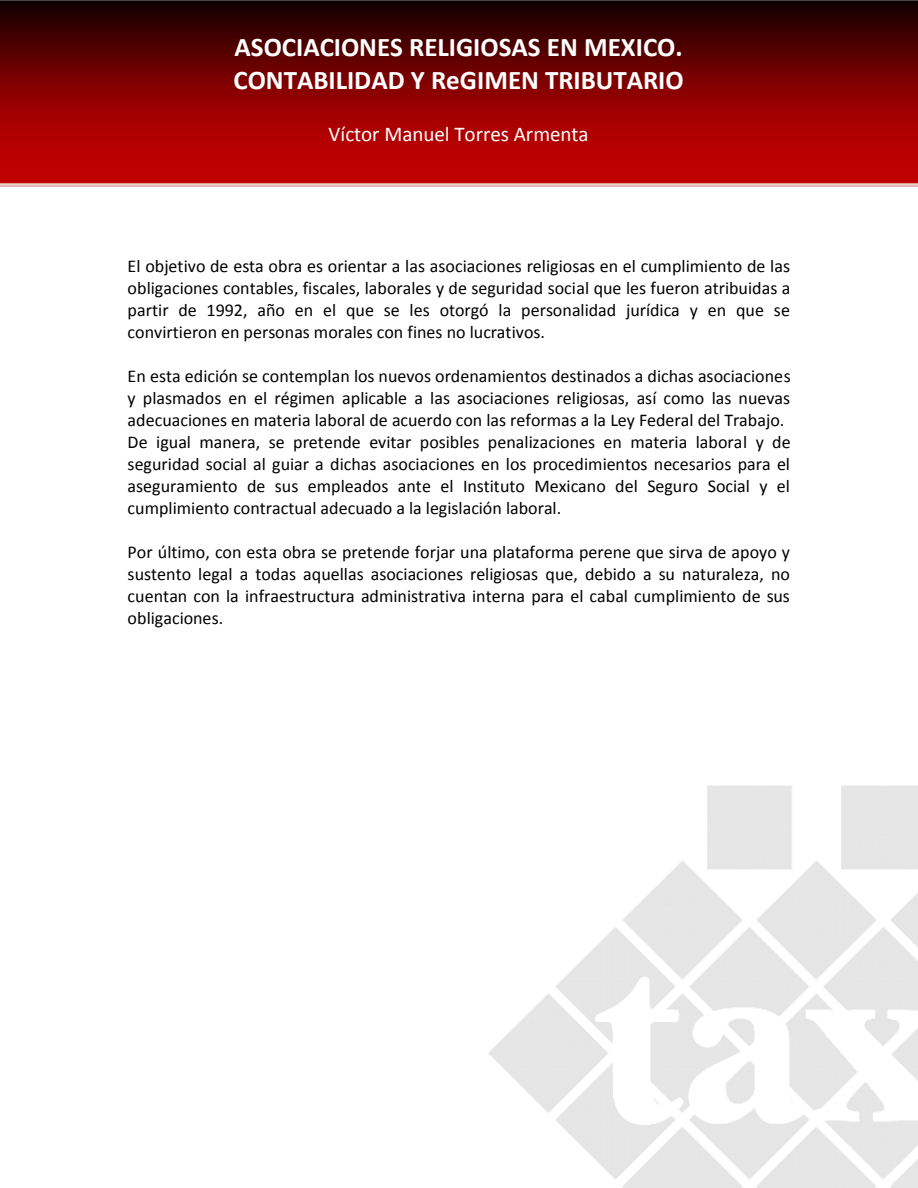
<style>
.page{position:relative;width:918px;height:1188px;background:#fff}
.page>*{position:absolute;margin:0;border:0;box-sizing:border-box;transform-origin:0 0}
.t1{font:700 27px/33px "Calibri";color:#fff}
.t2{font:21px "Calibri";color:#fff}
.t3{font:18px/21.9px "Calibri";color:#000;text-align:justify}
</style>
<div class="page">
<img style="left:488px;top:785px;width:430px;height:403px">
<svg style="left:0;top:0;width:918px;height:185px;background:#7e0202"></svg>
<p class="t1" style="left:233px;top:32px;width:452px">ASOCIACIONES RELIGIOSAS EN MEXICO.<br>CONTABILIDAD Y ReGIMEN TRIBUTARIO</p>
<p class="t2" style="left:329px;top:126px;width:262px">Víctor Manuel Torres Armenta</p>
<p class="t3" style="left:128px;top:257px;width:664px">El objetivo de esta obra es orientar a las asociaciones religiosas en el cumplimiento de las obligaciones contables, fiscales, laborales y de seguridad social que les fueron atribuidas a partir de 1992, año en el que se les otorgó la personalidad jurídica y en que se convirtieron en personas morales con fines no lucrativos.</p>
<p class="t3" style="left:128px;top:367px;width:665px;text-align:left">En esta edición se contemplan los nuevos ordenamientos destinados a dichas asociaciones y plasmados en el régimen aplicable a las asociaciones religiosas, así como las nuevas adecuaciones en materia laboral de acuerdo con las reformas a la Ley Federal del Trabajo.<br>De igual manera, se pretende evitar posibles penalizaciones en materia laboral y de seguridad social al guiar a dichas asociaciones en los procedimientos necesarios para el aseguramiento de sus empleados ante el Instituto Mexicano del Seguro Social y el cumplimiento contractual adecuado a la legislación laboral.</p>
<p class="t3" style="left:128px;top:542px;width:664px">Por último, con esta obra se pretende forjar una plataforma perene que sirva de apoyo y sustento legal a todas aquellas asociaciones religiosas que, debido a su naturaleza, no cuentan con la infraestructura administrativa interna para el cabal cumplimiento de sus obligaciones.</p>
</div>
